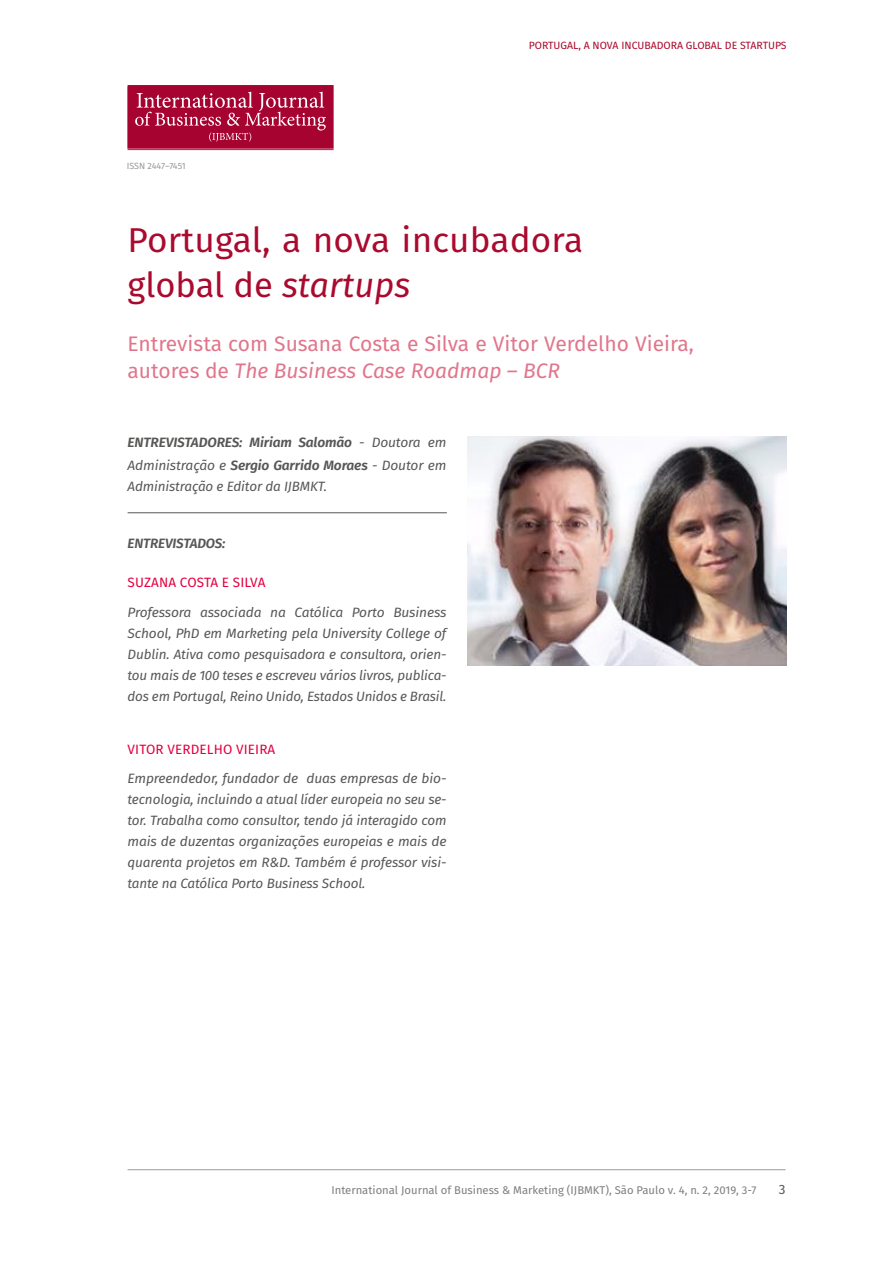
<style>
.page{position:relative;width:893px;height:1263px;background:#fff}
.page>*{position:absolute;margin:0;border:0;box-sizing:border-box;transform-origin:0 0}
.t1{font:34.5px/45px "Fira Sans";color:#a90a2e}
.t2{font:21px/27px "Fira Sans";color:#e1758b}
.t3{font:italic 13.5px/21px "Fira Sans";letter-spacing:-.01em;color:#575756;text-align:justify}
.t4{font:italic 600 13.5px/22.5px "Fira Sans";letter-spacing:-.01em;color:#575756}
.t5{font:13.5px "Fira Sans";letter-spacing:.01em;color:#e40040}
.t6{font:13.5px "Fira Sans";color:#575756}
.t7{font:11.25px "Fira Sans";color:#7e7e7d}
.t8{font:10.5px "Fira Sans";color:#a90a2e}
.t9{font:9px "Fira Sans";letter-spacing:-.01em;color:#999}
.s1{color:#fff}
.s2{font-style:italic}
.s3{font-weight:400}
</style>
<div class="page">
<svg style="left:128px;top:85px;width:206px;height:65px;background:#b02048"></svg>
<img style="left:467px;top:436px;width:320px;height:230px">
<hr style="left:128px;top:512px;width:319px;height:1px;background:#575756">
<hr style="left:128px;top:1169px;width:658px;height:1px;background:#575756">
<p class="t9" style="left:127px;top:159px;width:60px">ISSN 2447–7451</p>
<p class="t8" style="left:529px;top:38px;width:259px">PORTUGAL, A NOVA INCUBADORA GLOBAL DE STARTUPS</p>
<h1 class="t1" style="left:128px;top:217px;width:568px">Portugal, a nova incubadora <span class="s1">global </span>global de <span class="s2">startups</span></h1>
<h2 class="t2" style="left:128px;top:330px;width:568px">Entrevista com Susana Costa e Silva e Vitor Verdelho Vieira, autores de <span class="s2">The Business Case Roadmap – BCR</span></h2>
<p class="t4" style="left:128px;top:430px;width:320px">ENTREVISTADORES: Miriam Salomão <span class="s3">- Doutora em<br>Administração e</span> Sergio Garrido Moraes <span class="s3">- Doutor em</span></p>
<p class="t3" style="left:128px;top:475px;width:201px">Administração e Editor da IJBMKT.</p>
<p class="t4" style="left:128px;top:531px;width:99px">ENTREVISTADOS:</p>
<p class="t5" style="left:128px;top:572px;width:139px">SUZANA COSTA E SILVA</p>
<p class="t3" style="left:128px;top:601px;width:320px">Professora associada na Católica Porto Business School, PhD em Marketing pela University College of Dublin. Ativa como pesquisadora e consultora, orien&shy;tou mais de 100 teses e escreveu vários livros, publica&shy;dos em Portugal, Reino Unido, Estados Unidos e Brasil.</p>
<p class="t5" style="left:128px;top:739px;width:149px">VITOR VERDELHO VIEIRA</p>
<p class="t3" style="left:128px;top:768px;width:320px">Empreendedor, fundador de duas empresas de bio&shy;tecnologia, incluindo a atual líder europeia no seu se&shy;tor. Trabalha como consultor, tendo já interagido com mais de duzentas organizações europeias e mais de quarenta projetos em R&amp;D. Também é professor visi&shy;tante na Católica Porto Business School.</p>
<p class="t7" style="left:331px;top:1181px;width:426px">International Journal of Business &amp; Marketing (IJBMKT), São Paulo v. 4, n. 2, 2019, 3-7</p>
<p class="t6" style="left:779px;top:1179px;width:8px">3</p>
</div>
